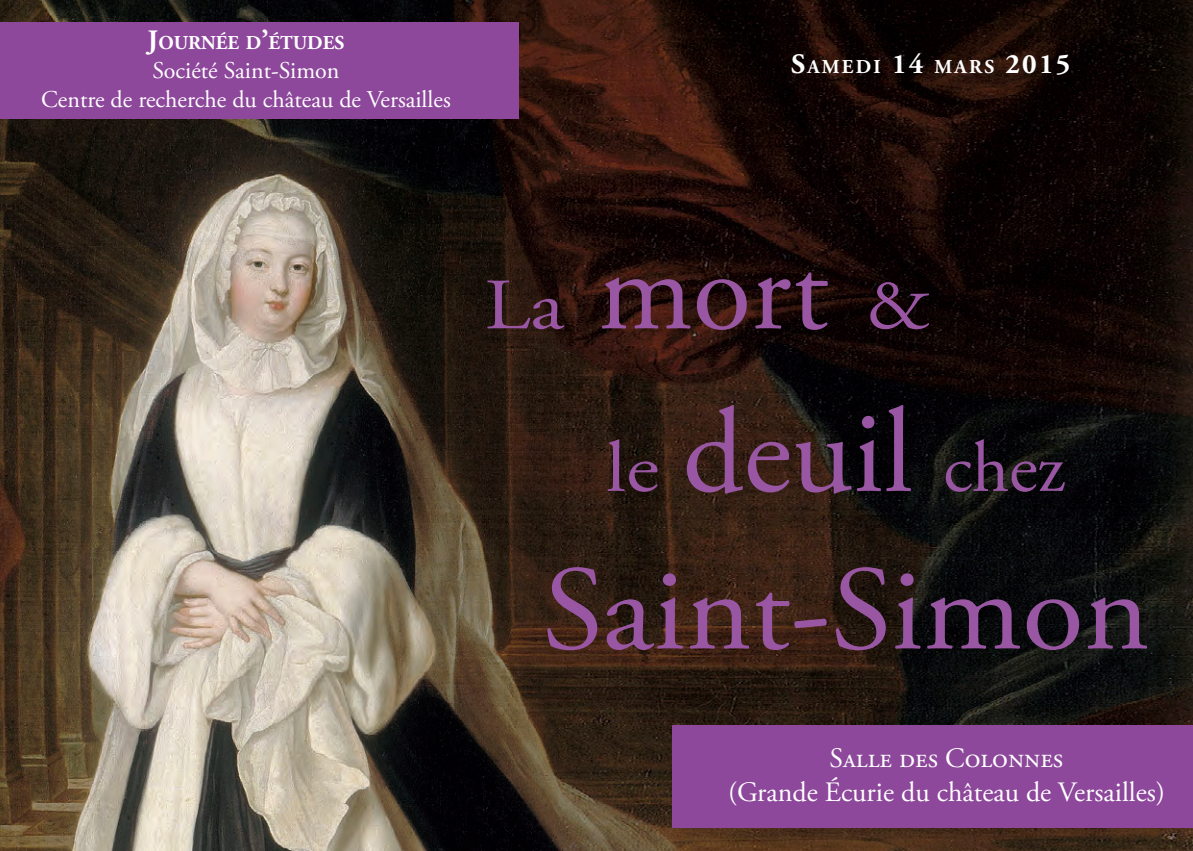
<style>
.page{position:relative;width:1193px;height:851px;background:#fff}
.page>*{position:absolute;margin:0;border:0;box-sizing:border-box;transform-origin:0 0}
.t1{font:120px "Adobe Garamond Pro";letter-spacing:-.005em;color:#9956a2;scale:1.05 1}
.t2{font:120px "Adobe Garamond Pro";letter-spacing:-.005em;color:#9956a2}
.t3{font:72px "Adobe Garamond Pro";color:#9956a2;scale:1.15 1}
.t4{font:28px/33.6px "Adobe Garamond Pro";color:#fff;text-align:center}
.t5{font:24px/28.8px "Adobe Garamond Pro";color:#fff;text-align:center}
.t6{font:700 19.6px "Adobe Garamond Pro";letter-spacing:.115em;color:#fff}
.t7{font:700 19.6px "Adobe Garamond Pro";color:#fff}
.s1{font-size:28px}
.s2{font-size:72px}
.s3{font-size:120px}
</style>
<div class="page">
<img style="left:0;top:0;width:1193px;height:850px">
<div style="left:0;top:23px;width:519px;height:96px;background:#8d479b"></div>
<div style="left:672px;top:725px;width:521px;height:102px;background:#8d479b"></div>
<p class="t7" style="left:148px;top:31px;width:198px"><span class="s1">J</span>OURNÉE D<span class="s1">’</span>ÉTUDES</p>
<p class="t5" style="left:41px;top:57px;width:411px">Société Saint-Simon<br>Centre de recherche du château de Versailles</p>
<p class="t6" style="left:791px;top:55px;width:281px"><span class="s1">S</span>AMEDI <span class="s1">14</span> MARS <span class="s1">2015</span></p>
<h1 class="t2" style="left:485px;top:218px;width:447px"><span class="s2">La</span> mort <span class="s2">&amp;</span></h1>
<h2 class="t3" style="left:606px;top:424px;width:401px">le <span class="s3">deuil</span> chez</h2>
<h1 class="t1" style="left:542px;top:538px;width:580px">Saint-Simon</h1>
<p class="t4" style="left:728px;top:742px;width:438px">Salle des Colonnes<br>(Grande Écurie du château de Versailles)</p>
</div>
